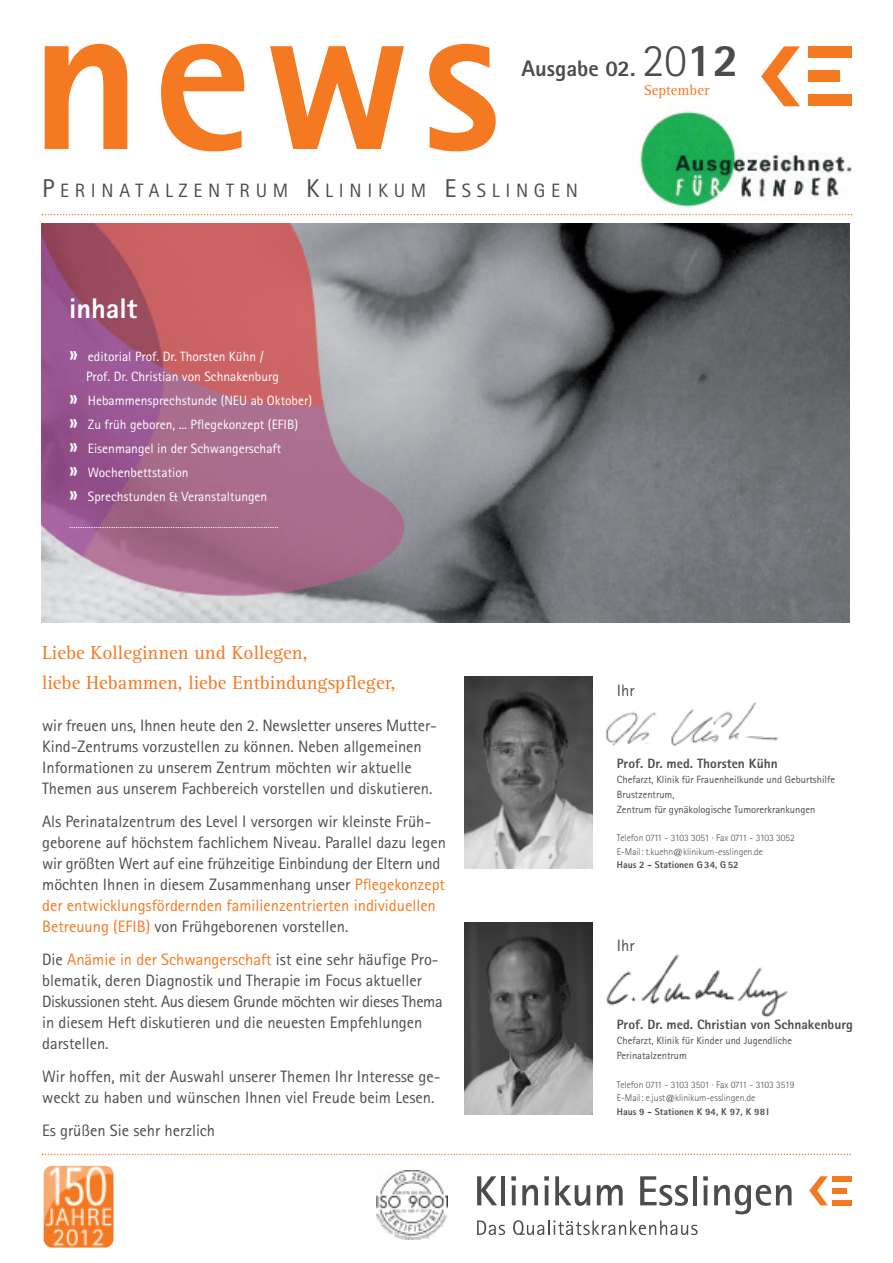
<style>
.page{position:relative;width:893px;height:1263px;background:#fff}
.page>*{position:absolute;margin:0;border:0;box-sizing:border-box;transform-origin:0 0}
.t1{font:800 215.85px "Rotis Sans Serif";color:#f47921}
.t2{font:800 28.5px "Rotis Sans Serif";color:#fff}
.t3{font:800 22.5px "Rotis Sans Serif";color:#4b4c4d}
.t4{font:19.5px/30px "Rotis Serif";color:#f47921}
.t5{font:19.35px "Rotis Sans Serif";letter-spacing:.295em;color:#4b4c4d}
.t6{font:16.5px/21px "Rotis Sans Serif";color:#4b4c4d}
.t7{font:15px "Rotis Serif";color:#f47921}
.t8{font:13.5px/24px "Rotis Sans Serif";color:#fff}
.t9{font:800 13.5px "Rotis Sans Serif";color:#4b4c4d}
.t10{font:300 12px "Rotis Sans Serif";color:#fff}
.t11{font:10.5px/15px "Rotis Sans Serif";color:#4b4c4d}
.t12{font:300 9.75px/13.5px "Rotis Sans Serif";color:#4b4c4d}
.t13{font:800 9.75px "Rotis Sans Serif";color:#4b4c4d}
.s1{font-weight:300;font-size:46.5px}
.s2{font-size:46.5px}
.s3{font-size:25.8px}
.s4{font-weight:700;font-size:22.5px}
.s5{color:#f47921}
</style>
<div class="page">
<img style="left:42px;top:223px;width:808px;height:400px">
<svg style="left:42px;top:1154px;width:809px;height:1px"></svg>
<img style="left:465px;top:676px;width:127px;height:192px">
<img style="left:606px;top:702px;width:172px;height:44px">
<img style="left:465px;top:922px;width:127px;height:193px">
<img style="left:606px;top:954px;width:182px;height:64px">
<img style="left:640px;top:106px;width:213px;height:109px">
<svg style="left:761px;top:46px;width:39px;height:60px"></svg>
<div style="left:808px;top:46px;width:44px;height:12px;background:#f47921"></div>
<div style="left:808px;top:94px;width:44px;height:12px;background:#f47921"></div>
<div style="left:808px;top:70px;width:32px;height:12px;background:#f47921"></div>
<svg style="left:42px;top:214px;width:810px;height:1px"></svg>
<svg style="left:477px;top:1220px;width:28px;height:15px"></svg>
<svg style="left:513px;top:1220px;width:185px;height:15px"></svg>
<div style="left:832px;top:1176px;width:20px;height:6px;background:#f47921"></div>
<div style="left:832px;top:1188px;width:15px;height:5px;background:#f47921"></div>
<svg style="left:809px;top:1176px;width:19px;height:29px"></svg>
<div style="left:832px;top:1200px;width:20px;height:5px;background:#f47921"></div>
<svg style="left:477px;top:1176px;width:20px;height:29px"></svg>
<hr style="left:501px;top:1176px;width:4px;height:29px;background:#4b4c4d">
<svg style="left:512px;top:1185px;width:4px;height:20px"></svg>
<svg style="left:511px;top:1176px;width:5px;height:4px"></svg>
<svg style="left:522px;top:1185px;width:16px;height:20px"></svg>
<hr style="left:545px;top:1185px;width:3px;height:20px;background:#4b4c4d">
<svg style="left:544px;top:1176px;width:5px;height:4px"></svg>
<svg style="left:555px;top:1176px;width:35px;height:30px"></svg>
<svg style="left:597px;top:1185px;width:26px;height:20px"></svg>
<svg style="left:640px;top:1176px;width:48px;height:30px"></svg>
<hr style="left:693px;top:1176px;width:3px;height:29px;background:#4b4c4d">
<hr style="left:704px;top:1185px;width:3px;height:20px;background:#4b4c4d">
<svg style="left:703px;top:1176px;width:5px;height:4px"></svg>
<svg style="left:714px;top:1185px;width:77px;height:29px"></svg>
<img style="left:377px;top:1171px;width:70px;height:68px">
<img style="left:44px;top:1166px;width:69px;height:81px;border-radius:9px">
<h1 class="t1" style="left:30px;top:0;width:473px">news</h1>
<h3 class="t3" style="left:521px;top:61px;width:219px">Ausgabe 02. <span class="s1">20</span><span class="s2">12</span></h3>
<p class="t7" style="left:644px;top:85px;width:67px">September</p>
<p class="t5" style="left:42px;top:183px;width:537px"><span class="s3">P</span>ERINATALZENTRUM <span class="s3">K</span>LINIKUM <span class="s3">E</span>SSLINGEN</p>
<h2 class="t2" style="left:69px;top:298px;width:70px">inhalt</h2>
<p class="t8" style="left:86px;top:348px;width:194px;line-height:19.5px;text-indent:-17px"><span class="s4">»</span> editorial Prof. Dr. Thorsten Kühn /<br>Prof. Dr. Christian von Schnakenburg</p>
<p class="t8" style="left:69px;top:389px;width:245px"><span class="s4">»</span> Hebammensprechstunde (NEU ab Oktober) <span class="s4">»</span> Zu früh geboren, ... Pflegekonzept (EFIB)<br><span class="s4">»</span> Eisenmangel in der Schwangerschaft<br><span class="s4">»</span> Wochenbettstation<br><span class="s4">»</span> Sprechstunden &amp; Veranstaltungen</p>
<p class="t10" style="left:69px;top:519px;width:211px">...............................................................................................</p>
<p class="t4" style="left:42px;top:639px;width:355px">Liebe Kolleginnen und Kollegen,<br>liebe Hebammen, liebe Entbindungspfleger,</p>
<p class="t6" style="left:42px;top:716px;width:396px">wir freuen uns, Ihnen heute den 2. Newsletter unseres Mutter-Kind-Zentrums vorzustellen zu können. Neben allgemeinen Informationen zu unserem Zentrum möchten wir aktuelle Themen aus unserem Fachbereich vorstellen und diskutieren.</p>
<p class="t6" style="left:42px;top:812px;width:405px">Als Perinatalzentrum des Level I versorgen wir kleinste Früh&shy;geborene auf höchstem fachlichem Niveau. Parallel dazu legen wir größten Wert auf eine frühzeitige Einbindung der Eltern und möchten Ihnen in diesem Zusammenhang unser <span class="s5">Pflegekonzept der entwicklungsfördernden familienzentrierten individuellen Betreuung (EFIB)</span> von Frühgeborenen vorstellen.</p>
<p class="t6" style="left:42px;top:950px;width:402px">Die <span class="s5">Anämie in der Schwangerschaft</span> ist eine sehr häufige Pro&shy;blematik, deren Diagnostik und Therapie im Focus aktueller Diskussionen steht. Aus diesem Grunde möchten wir dieses Thema in diesem Heft diskutieren und die neuesten Empfehlungen darstellen.</p>
<p class="t6" style="left:42px;top:1067px;width:400px">Wir hoffen, mit der Auswahl unserer Themen Ihr Interesse ge&shy;weckt zu haben und wünschen Ihnen viel Freude beim Lesen.</p>
<p class="t6" style="left:42px;top:1121px;width:175px">Es grüßen Sie sehr herzlich</p>
<p class="t6" style="left:617px;top:681px;width:19px">Ihr</p>
<p class="t9" style="left:617px;top:759px;width:162px">Prof. Dr. med. Thorsten Kühn</p>
<p class="t11" style="left:617px;top:773px;width:220px">Chefarzt, Klinik für Frauenheilkunde und Geburtshilfe<br>Brustzentrum,<br>Zentrum für gynäkologische Tumorerkrankungen</p>
<p class="t12" style="left:617px;top:832px;width:179px">Telefon 0711 - 3103 3051 · Fax 0711 - 3103 3052<br>E-Mail: t.kuehn@klinikum-esslingen.de</p>
<p class="t13" style="left:617px;top:862px;width:123px">Haus 2 - Stationen G 34, G 52</p>
<p class="t6" style="left:617px;top:937px;width:19px">Ihr</p>
<p class="t9" style="left:617px;top:1020px;width:238px">Prof. Dr. med. Christian von Schnakenburg</p>
<p class="t11" style="left:617px;top:1034px;width:177px">Chefarzt, Klinik für Kinder und Jugendliche<br>Perinatalzentrum</p>
<p class="t12" style="left:617px;top:1079px;width:179px">Telefon 0711 - 3103 3501 · Fax 0711 - 3103 3519<br>E-Mail: e.just@klinikum-esslingen.de</p>
<p class="t13" style="left:617px;top:1108px;width:154px">Haus 9 - Stationen K 94, K 97, K 98I</p>
</div>
